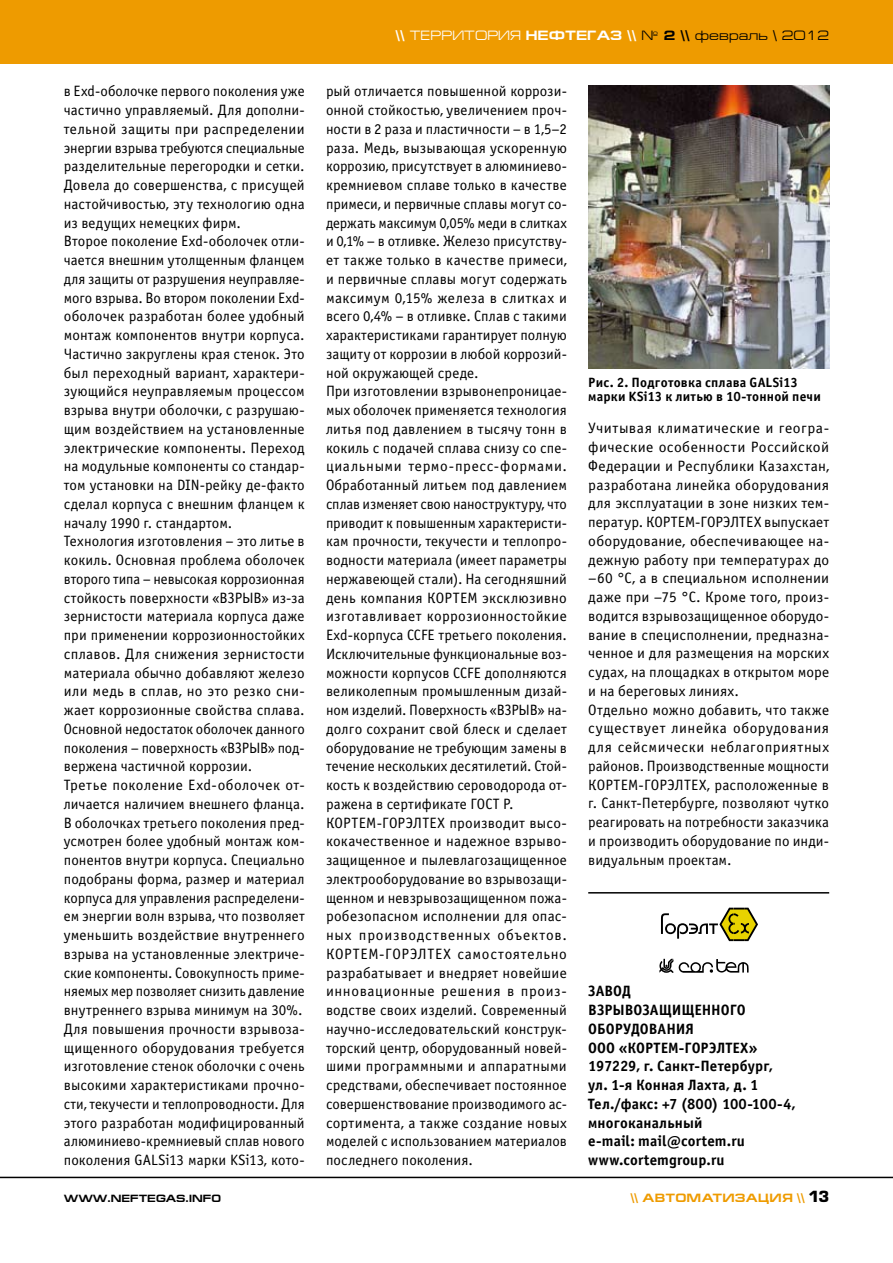
<style>
.page{position:relative;width:893px;height:1263px;background:#fff}
.page>*{position:absolute;margin:0;border:0;box-sizing:border-box;transform-origin:0 0}
.t1{font:15px/18.8px "Officina Sans C";letter-spacing:.005em;color:#000}
.t2{font:15px/18.8px "Officina Sans C";letter-spacing:.005em;color:#000;scale:1.04 1}
.t3{font:700 15px/18.8px "Officina Sans C";letter-spacing:.005em;color:#000}
.t4{font:700 13.5px/13.5px "Officina Sans C";letter-spacing:.015em;color:#000}
.t5{font:13.5px "Europe Ext";color:#000}
.t6{font:700 12px "Europe Ext";letter-spacing:.02em;color:#ee9b00}
.t7{font:700 10.5px "Europe Ext";color:#000}
.s1{font-weight:700;color:#fff}
.s2{color:#fff}
.s3{font-weight:700}
.s4{font-family:"Europe";font-size:15px;color:#000}
</style>
<div class="page">
<div style="left:0;top:0;width:893px;height:64px;background:#ee9b00"></div>
<hr style="left:0;top:1177px;width:893px;height:1px;background:#000">
<img style="left:588px;top:85px;width:241px;height:283px">
<svg style="left:661px;top:908px;width:97px;height:33px"></svg>
<svg style="left:659px;top:959px;width:90px;height:14px"></svg>
<hr style="left:588px;top:892px;width:241px;height:1px;background:#000">
<p class="t5" style="left:396px;top:28px;width:435px"><span class="s1">\\</span> <span class="s2">ТЕРРИТОРИЯ</span> <span class="s1">НЕФТЕГАЗ \\</span> № <span class="s3">2 \\</span> февраль \ 2012</p>
<p class="t1" style="left:64px;top:82px;width:242px">в Exd-оболочке первого поколения уже частично управляемый. Для дополни&shy;тельной защиты при распределении энергии взрыва требуются специальные разделительные перегородки и сетки.<br>Довела до совершенства, с присущей настойчивостью, эту технологию одна из ведущих немецких фирм.<br>Второе поколение Exd-оболочек отли&shy;чается внешним утолщенным фланцем для защиты от разрушения неуправляе&shy;мого взрыва. Во втором поколении Exd&shy;оболочек разработан более удобный монтаж компонентов внутри корпуса.<br>Частично закруглены края стенок. Это был переходный вариант, характери&shy;зующийся неуправляемым процессом взрыва внутри оболочки, с разрушаю&shy;щим воздействием на установленные электрические компоненты. Переход на модульные компоненты со стандар&shy;том установки на DIN-рейку де-факто сделал корпуса с внешним фланцем к началу 1990 г. стандартом.<br>Технология изготовления – это литье в кокиль. Основная проблема оболочек второго типа – невысокая коррозионная стойкость поверхности «ВЗРЫВ» из-за зернистости материала корпуса даже при применении коррозионностойких сплавов. Для снижения зернистости материала обычно добавляют железо или медь в сплав, но это резко сни&shy;жает коррозионные свойства сплава.<br>Основной недостаток оболочек данного поколения – поверхность «ВЗРЫВ» под&shy;вержена частичной коррозии.<br>Третье поколение Exd-оболочек от&shy;личается наличием внешнего фланца.<br>В оболочках третьего поколения пред&shy;усмотрен более удобный монтаж ком&shy;понентов внутри корпуса. Специально подобраны форма, размер и материал корпуса для управления распределени&shy;ем энергии волн взрыва, что позволяет уменьшить воздействие внутреннего взрыва на установленные электриче&shy;ские компоненты. Совокупность приме&shy;няемых мер позволяет снизить давление внутреннего взрыва минимум на 30%.<br>Для повышения прочности взрывоза&shy;щищенного оборудования требуется изготовление стенок оболочки с очень высокими характеристиками прочно&shy;сти, текучести и теплопроводности. Для этого разработан модифицированный алюминиево-кремниевый сплав нового поколения GALSi13 марки KSi13, кото-</p>
<p class="t1" style="left:326px;top:82px;width:242px">рый отличается повышенной коррози&shy;онной стойкостью, увеличением проч&shy;ности в 2 раза и пластичности – в 1,5–2 раза. Медь, вызывающая ускоренную коррозию, присутствует в алюминиево&shy;кремниевом сплаве только в качестве примеси, и первичные сплавы могут со&shy;держать максимум 0,05% меди в слитках и 0,1% – в отливке. Железо присутству&shy;ет также только в качестве примеси, и первичные сплавы могут содержать максимум 0,15% железа в слитках и всего 0,4% – в отливке. Сплав с такими характеристиками гарантирует полную защиту от коррозии в любой коррозий&shy;ной окружающей среде.<br>При изготовлении взрывонепроницае&shy;мых оболочек применяется технология литья под давлением в тысячу тонн в кокиль с подачей сплава снизу со спе&shy;циальными термо-пресс-формами.<br>Обработанный литьем под давлением сплав изменяет свою наноструктуру, что приводит к повышенным характеристи&shy;кам прочности, текучести и теплопро&shy;водности материала (имеет параметры нержавеющей стали). На сегодняшний день компания КОРТЕМ эксклюзивно изготавливает коррозионностойкие Exd-корпуса CCFE третьего поколения.<br>Исключительные функциональные воз&shy;можности корпусов CCFE дополняются великолепным промышленным дизай&shy;ном изделий. Поверхность «ВЗРЫВ» на&shy;долго сохранит свой блеск и сделает оборудование не требующим замены в течение нескольких десятилетий. Стой&shy;кость к воздействию сероводорода от&shy;ражена в сертификате ГОСТ Р.<br>КОРТЕМ-ГОРЭЛТЕХ производит высо&shy;кокачественное и надежное взрыво&shy;защищенное и пылевлагозащищенное электрооборудование во взрывозащи&shy;щенном и невзрывозащищенном пожа&shy;робезопасном исполнении для опас&shy;ных производственных объектов.<br>КОРТЕМ-ГОРЭЛТЕХ самостоятельно разрабатывает и внедряет новейшие инновационные решения в произ&shy;водстве своих изделий. Современный научно-исследовательский конструк&shy;торский центр, оборудованный новей&shy;шими программными и аппаратными средствами, обеспечивает постоянное совершенствование производимого ас&shy;сортимента, а также создание новых моделей с использованием материалов последнего поколения.</p>
<p class="t4" style="left:588px;top:376px;width:234px">Рис. 2. Подготовка сплава GALSi13 марки KSi13 к литью в 10-тонной печи</p>
<p class="t2" style="left:588px;top:419px;width:233px">Учитывая климатические и геогра&shy;фические особенности Российской Федерации и Республики Казахстан, разработана линейка оборудования для эксплуатации в зоне низких тем&shy;ператур. КОРТЕМ-ГОРЭЛТЕХ выпускает оборудование, обеспечивающее на&shy;дежную работу при температурах до –60 °С, а в специальном исполнении даже при –75 °С. Кроме того, произ&shy;водится взрывозащищенное оборудо&shy;вание в специсполнении, предназна&shy;ченное и для размещения на морских судах, на площадках в открытом море и на береговых линиях.<br>Отдельно можно добавить, что также существует линейка оборудования для сейсмически неблагоприятных районов. Производственные мощности КОРТЕМ-ГОРЭЛТЕХ, расположенные в г. Санкт-Петербурге, позволяют чутко реагировать на потребности заказчика и производить оборудование по инди&shy;видуальным проектам.</p>
<p class="t3" style="left:588px;top:982px;width:159px">Завод взрывозащищенного оборудования<br>ООО</p>
<p class="t3" style="left:588px;top:1038px;width:209px;text-indent:30px">«КОРТЕМ-ГО РЭЛТЕХ»<br>197229, г. Санкт-Петербург, ул. 1-я Конная Лахта, д. 1<br>Тел./факс: +7 (800) 100-100-4, многоканальный<br>e-mail: mail@cortem.ru www.cortemgroup.ru</p>
<p class="t7" style="left:64px;top:1193px;width:159px">WWW.NEFTEGAS.INFO</p>
<p class="t6" style="left:630px;top:1191px;width:200px">\\ Автоматизация \\ <span class="s4">13</span></p>
</div>
